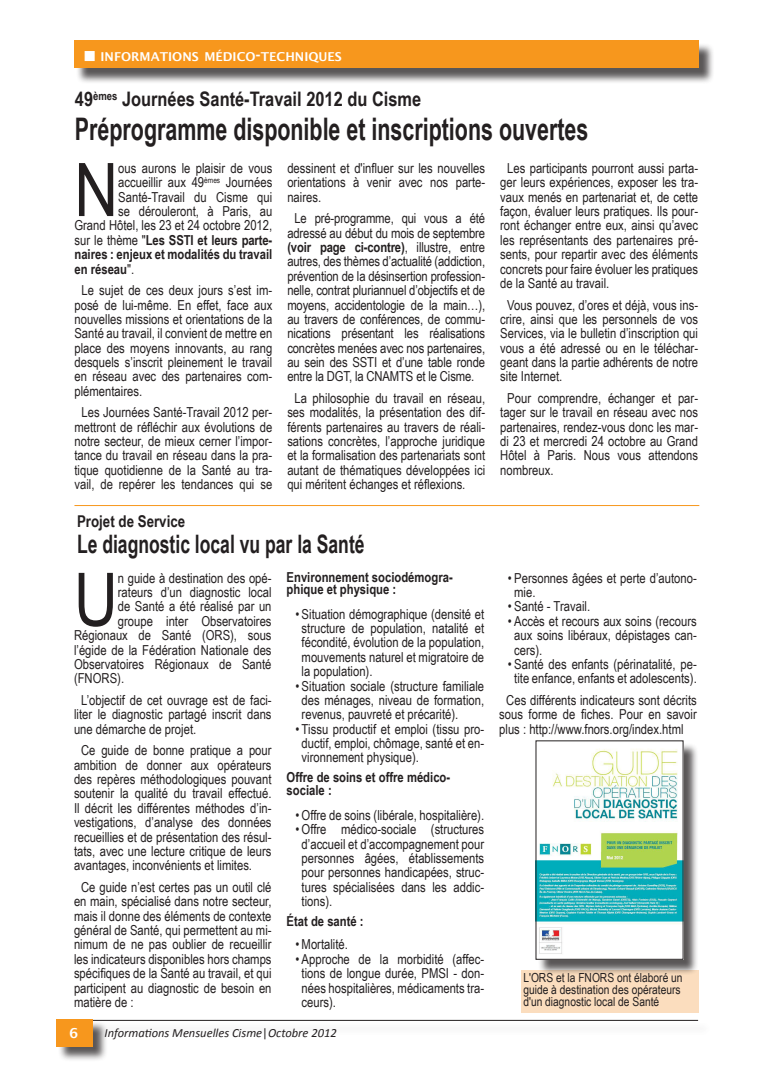
<style>
.page{position:relative;width:773px;height:1081px;background:#fff}
.page>*{position:absolute;margin:0;border:0;box-sizing:border-box;transform-origin:0 0}
.Article_1er_paragrap{font:74px "Arial Narrow";color:#231f20}
.Article_Titre_max{font:700 31.12px "Arial Narrow";color:#231f20;scale:.84 1}
.Article_Titre_moyen{font:700 25.38px "Arial Narrow";color:#231f20;scale:.84 1}
.Article_Surtitre_max{font:700 20px "Arial Narrow";color:#231f20}
.Article_Surtitre_moy{font:700 16.25px "Arial Narrow";color:#231f20}
.Article_Paragraphes{font:13.75px/14.4px "Arial Narrow";color:#231f20;text-align:justify}
.Article_1er_paragrap-2{font:13.75px "Arial Narrow";color:#231f20}
.Article_Intertitre_g{font:700 13.75px/12.5px "Arial Narrow";color:#231f20}
.Article_1er_paragrap-3{font:700 13.75px "Arial Narrow";color:#231f20}
.t1{font:600 13.75px "Lucida Sans";color:#fff}
.Légende_photo{font:12.5px/11.9px "Arial Narrow";color:#231f20}
.t2{font:italic 12.5px "Calibri";color:#231f20}
.t3{font:600 12.25px "Lucida Sans";color:#fff}
.s1{font-size:17.5px}
.s2{font-weight:700}
.s3{font-weight:400}
.s4{font-style:normal}
</style>
<div class="page">
<div style="left:78px;top:1022px;width:634px;height:14px;background:#fafafa"></div>
<hr style="left:74px;top:1020px;width:624px;height:1px;background:#231f20">
<div style="left:58px;top:1021px;width:50px;height:41px;background:#231f20;opacity:.75"></div>
<div style="left:56px;top:1019px;width:36px;height:27px;background:#f7971d"></div>
<div style="left:76px;top:42px;width:638px;height:42px;background:#231f20;opacity:.75"></div>
<div style="left:74px;top:41px;width:624px;height:27px;background:#f7971d"></div>
<div style="left:520px;top:970px;width:178px;height:43px;background:#fbddbe"></div>
<hr style="left:74px;top:505px;width:625px;height:1px;background:#f7971d">
<div style="left:537px;top:742px;width:161px;height:233px;background:#231f20;opacity:.75"></div>
<img style="left:537px;top:743px;width:144px;height:214px">
<p class="t3" style="left:101px;top:50px;width:243px">INFORMATIONS MÉDICO<span class="s1">-</span>TECHNIQUES</p>
<p class="Article_Surtitre_max" style="left:75px;top:84px;width:348px">49<sup>èmes</sup> Journées Santé-Travail 2012 du Cisme</p>
<p class="Article_Titre_max" style="left:75px;top:105px;width:612px">Préprogramme disponible et inscriptions ouvertes</p>
<p class="Article_1er_paragrap" style="left:74px;top:136px;width:45px">N</p>
<p class="Article_1er_paragrap-2" style="left:118px;top:158px;width:155px">ous aurons le plaisir de vous</p>
<p class="Article_Paragraphes" style="left:287px;top:160px;width:199px">dessinent et d'influer sur les nouvelles orientations à venir avec nos parte&shy;naires.</p>
<p class="Article_Paragraphes" style="left:287px;top:211px;width:199px;text-indent:7px">Le pré-programme, qui vous a été adressé au début du mois de septembre <span class="s2">(voir page ci-contre)</span>, illustre, entre autres, des thèmes d’actualité (addiction, prévention de la désinsertion profession&shy;nelle, contrat pluriannuel d’objectifs et de moyens, accidentologie de la main…), au travers de conférences, de commu&shy;nications présentant les réalisations concrètes menées avec nos partenaires, au sein des SSTI et d’une table ronde entre la DGT, la CNAMTS et le Cisme.</p>
<p class="Article_Paragraphes" style="left:287px;top:390px;width:199px;text-indent:7px">La philosophie du travail en réseau, ses modalités, la présentation des dif&shy;férents partenaires au travers de réali&shy;sations concrètes, l’approche juridique et la formalisation des partenariats sont autant de thématiques développées ici qui méritent échanges et réflexions.</p>
<p class="Article_Paragraphes" style="left:500px;top:160px;width:199px;text-indent:7px">Les participants pourront aussi parta&shy;ger leurs expériences, exposer les tra&shy;vaux menés en partenariat et, de cette façon, évaluer leurs pratiques. Ils pour&shy;ront échanger entre eux, ainsi qu’avec les représentants des partenaires pré&shy;sents, pour repartir avec des éléments concrets pour faire évoluer les pratiques de la Santé au travail.</p>
<p class="Article_Paragraphes" style="left:500px;top:297px;width:199px;text-indent:7px">Vous pouvez, d’ores et déjà, vous ins&shy;crire, ainsi que les personnels de vos Services, via le bulletin d’inscription qui vous a été adressé ou en le téléchar&shy;geant dans la partie adhérents de notre site Internet.</p>
<p class="Article_Paragraphes" style="left:500px;top:390px;width:199px;text-indent:7px">Pour comprendre, échanger et par&shy;tager sur le travail en réseau avec nos partenaires, rendez-vous donc les mar&shy;di 23 et mercredi 24 octobre au Grand Hôtel à Paris. Nous vous attendons nombreux.</p>
<p class="Article_1er_paragrap-2" style="left:118px;top:172px;width:155px">accueillir aux 49<sup>èmes</sup> Journées</p>
<p class="Article_1er_paragrap-2" style="left:118px;top:187px;width:155px">Santé-Travail du Cisme qui</p>
<p class="Article_1er_paragrap-2" style="left:118px;top:201px;width:155px">se dérouleront, à Paris, au</p>
<p class="Article_1er_paragrap-2" style="left:74px;top:215px;width:199px">Grand Hôtel, les 23 et 24 octobre 2012,</p>
<p class="Article_1er_paragrap-3" style="left:74px;top:229px;width:199px"><span class="s3">sur le thème "</span>Les SSTI et leurs parte-</p>
<p class="Article_1er_paragrap-3" style="left:74px;top:244px;width:199px">naires : enjeux et modalités du travail</p>
<p class="Article_1er_paragrap-3" style="left:74px;top:258px;width:61px">en réseau<span class="s3">".</span></p>
<p class="Article_Paragraphes" style="left:74px;top:283px;width:199px;text-indent:7px">Le sujet de ces deux jours s’est im&shy;posé de lui-même. En effet, face aux nouvelles missions et orientations de la Santé au travail, il convient de mettre en place des moyens innovants, au rang desquels s’inscrit pleinement le travail en réseau avec des partenaires com&shy;plémentaires.</p>
<p class="Article_Paragraphes" style="left:74px;top:405px;width:199px;text-align:center">Les Journées Santé-Travail 2012 per&shy;mettront de réfléchir aux évolutions de notre secteur, de mieux cerner l’impor&shy;tance du travail en réseau dans la pra&shy;tique quotidienne de la Santé au tra&shy;vail, de repérer les tendances qui se</p>
<p class="Article_Surtitre_moy" style="left:77px;top:509px;width:110px">Projet de Service</p>
<p class="Article_Titre_moyen" style="left:77px;top:525px;width:344px">Le diagnostic local vu par la Santé</p>
<p class="Article_1er_paragrap" style="left:74px;top:545px;width:45px">U</p>
<p class="Article_1er_paragrap-2" style="left:118px;top:568px;width:155px">n guide à destination des opé-</p>
<p class="Article_1er_paragrap-2" style="left:118px;top:582px;width:155px">rateurs d’un diagnostic local</p>
<p class="Article_1er_paragrap-2" style="left:118px;top:596px;width:155px">de Santé a été réalisé par un</p>
<p class="Article_1er_paragrap-2" style="left:118px;top:611px;width:155px">groupe inter Observatoires</p>
<p class="Article_1er_paragrap-2" style="left:74px;top:625px;width:199px">Régionaux de Santé (ORS), sous</p>
<p class="Article_1er_paragrap-2" style="left:74px;top:640px;width:199px">l’égide de la Fédération Nationale des</p>
<p class="Article_1er_paragrap-2" style="left:74px;top:654px;width:199px">Observatoires Régionaux de Santé</p>
<p class="Article_1er_paragrap-2" style="left:74px;top:668px;width:52px">(FNORS).</p>
<p class="Article_Paragraphes" style="left:74px;top:692px;width:199px;text-indent:7px">L’objectif de cet ouvrage est de faci&shy;liter le diagnostic partagé inscrit dans une démarche de projet.</p>
<p class="Article_Paragraphes" style="left:74px;top:743px;width:199px;text-indent:7px">Ce guide de bonne pratique a pour ambition de donner aux opérateurs des repères méthodologiques pouvant soutenir la qualité du travail effectué.<br>Il décrit les différentes méthodes d’in&shy;vestigations, d’analyse des données recueillies et de présentation des résul&shy;tats, avec une lecture critique de leurs avantages, inconvénients et limites.</p>
<p class="Article_Paragraphes" style="left:74px;top:879px;width:199px;text-indent:7px">Ce guide n’est certes pas un outil clé en main, spécialisé dans notre secteur, mais il donne des éléments de contexte général de Santé, qui permettent au mi&shy;nimum de ne pas oublier de recueillir les indicateurs disponibles hors champs spécifiques de la Santé au travail, et qui participent au diagnostic de besoin en matière de :</p>
<p class="Article_Intertitre_g" style="left:286px;top:570px;width:168px">Environnement sociodémogra&shy;phique et physique :</p>
<p class="Article_Paragraphes" style="left:301px;top:606px;width:184px;text-indent:-6px">• Situation démographique (densité et structure de population, natalité et fécondité, évolution de la population, mouvements naturel et migratoire de la population).</p>
<p class="Article_Paragraphes" style="left:301px;top:678px;width:184px;text-indent:-6px">• Situation sociale (structure familiale des ménages, niveau de formation, revenus, pauvreté et précarité).</p>
<p class="Article_Paragraphes" style="left:301px;top:721px;width:184px;text-indent:-6px">• Tissu productif et emploi (tissu pro&shy;ductif, emploi, chômage, santé et en&shy;vironnement physique).</p>
<p class="Article_Intertitre_g" style="left:286px;top:770px;width:165px">Offre de soins et offre médico&shy;sociale :</p>
<p class="Article_Paragraphes" style="left:295px;top:807px;width:190px">• Offre de soins (libérale, hospitalière).</p>
<p class="Article_Paragraphes" style="left:301px;top:822px;width:184px;text-indent:-6px">• Offre médico-sociale (structures d’accueil et d’accompagnement pour personnes âgées, établissements pour personnes handicapées, struc&shy;tures spécialisées dans les addic&shy;tions).</p>
<p class="Article_Intertitre_g" style="left:286px;top:914px;width:79px">État de santé :</p>
<p class="Article_Paragraphes" style="left:295px;top:937px;width:54px">• Mortalité.</p>
<p class="Article_Paragraphes" style="left:301px;top:951px;width:184px;text-indent:-6px">• Approche de la morbidité (affec&shy;tions de longue durée, PMSI - don&shy;nées hospitalières, médicaments tra&shy;ceurs).</p>
<p class="t1" style="left:70px;top:1025px;width:10px">6</p>
<p class="t2" style="left:104px;top:1024px;width:234px">Informations Mensuelles Cisme<span class="s4">|</span>Octobre 2012</p>
<p class="Article_Paragraphes" style="left:514px;top:570px;width:184px;text-indent:-6px">• Personnes âgées et perte d’autono&shy;mie.</p>
<p class="Article_Paragraphes" style="left:508px;top:599px;width:84px">• Santé - Travail.</p>
<p class="Article_Paragraphes" style="left:514px;top:613px;width:184px;text-indent:-6px">• Accès et recours aux soins (recours aux soins libéraux, dépistages can&shy;cers).</p>
<p class="Article_Paragraphes" style="left:508px;top:656px;width:190px;text-align:center">• Santé des enfants (périnatalité, pe&shy;tite enfance, enfants et adolescents).</p>
<p class="Article_Paragraphes" style="left:499px;top:692px;width:199px;text-indent:7px">Ces différents indicateurs sont décrits sous forme de fiches. Pour en savoir plus : http://www.fnors.org/index.html</p>
<p class="Légende_photo" style="left:523px;top:971px;width:161px">L'ORS et la FNORS ont élaboré un guide à destination des opérateurs d'un diagnostic local de Santé</p>
</div>
